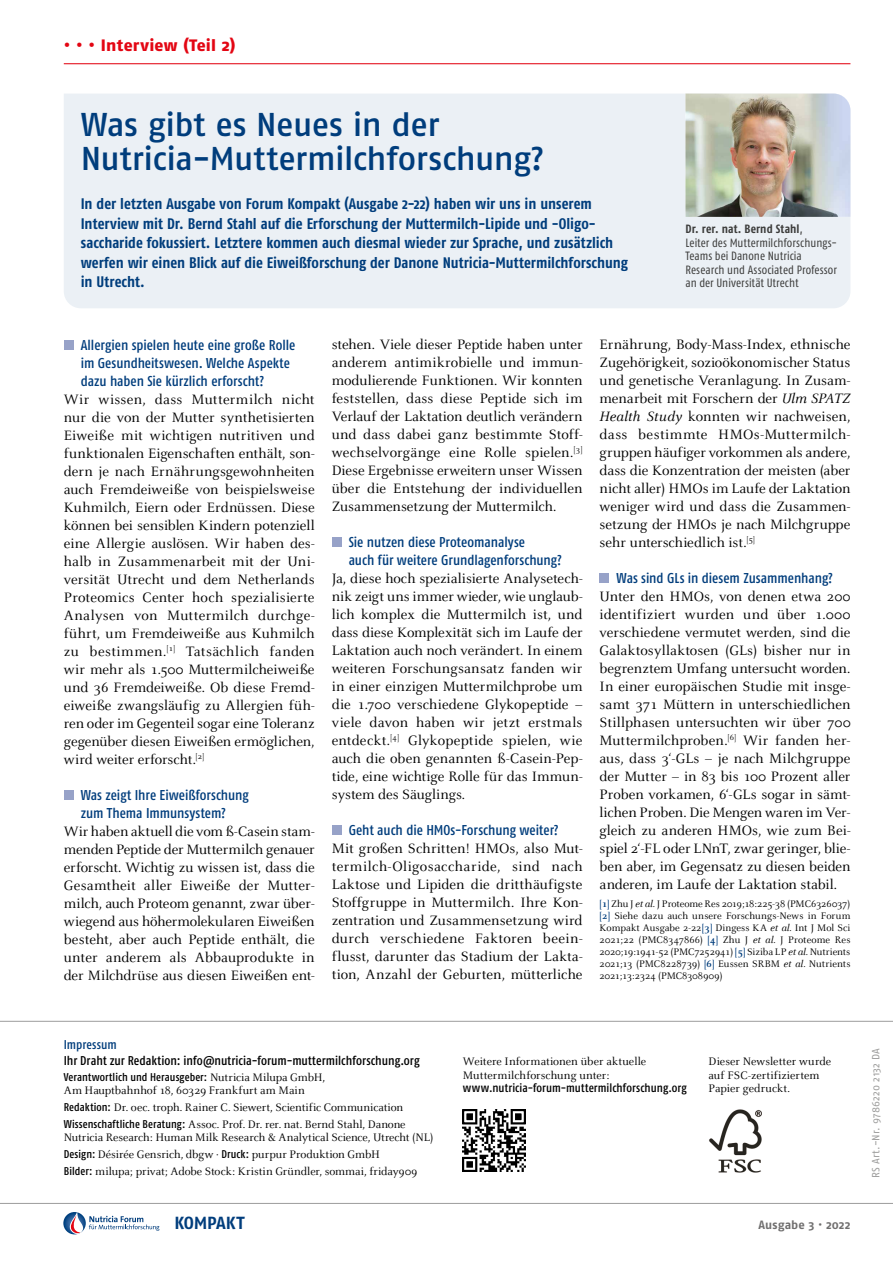
<style>
.page{position:relative;width:893px;height:1263px;background:#fff}
.page>*{position:absolute;margin:0;border:0;box-sizing:border-box;transform-origin:0 0}
.t1{font:33px/34.5px "Fago No Med";letter-spacing:-.015em;color:#003d7c}
.t2{font:700 17.55px "Fago No";letter-spacing:-.015em;color:#003d7c}
.t3{font:16.5px "Fago No Exb";letter-spacing:.015em;color:#e30613}
.t4{font:700 15.3px/19.5px "Fago Co";color:#003d7c}
.t5{font:15px/18px "Celeste";color:#000;text-align:justify}
.t6{font:14.25px/18px "Fago Co Med";letter-spacing:-.005em;color:#003d7c}
.t7{font:12.75px "Fago Co Med";letter-spacing:.005em;color:#000}
.t8{font:12.75px "Fago Co Med";color:#003d7c}
.t9{font:12px/17px "Celeste";color:#000}
.t10{font:12px/13.5px "Fago Co";letter-spacing:.01em;color:#3c3c3b}
.t11{font:12px "Fago Co Med";letter-spacing:.005em;color:#000}
.t12{font:700 12px "Fago No";letter-spacing:.005em;color:#706f6f}
.t13{font:11.25px "Fago Co Med";letter-spacing:.005em;color:#000}
.t14{font:10.5px/12px "Celeste";letter-spacing:.005em;color:#000;text-align:justify}
.t15{font:10.5px "Fago No";letter-spacing:.025em;color:#9d9d9c}
.s1{font-weight:700}
.s2{font-style:italic}
.s3{font-weight:700;color:#003d7c}
.s4{font-family:"Celeste";font-size:12px}
.s5{font-family:"Fago Co Med";font-size:11.25px}
</style>
<div class="page">
<svg style="left:63px;top:1212px;width:23px;height:22px"></svg>
<svg style="left:69px;top:1212px;width:14px;height:22px"></svg>
<svg style="left:89px;top:1216px;width:70px;height:15px"></svg>
<hr style="left:0;top:1203px;width:893px;height:1px;background:#000">
<hr style="left:0;top:1021px;width:893px;height:1px;background:#000">
<div style="left:64px;top:340px;width:10px;height:10px;background:#97a2c8"></div>
<div style="left:64px;top:790px;width:10px;height:10px;background:#97a2c8"></div>
<div style="left:332px;top:537px;width:9px;height:10px;background:#97a2c8"></div>
<div style="left:332px;top:825px;width:9px;height:10px;background:#97a2c8"></div>
<div style="left:600px;top:573px;width:9px;height:10px;background:#97a2c8"></div>
<img style="left:463px;top:1109px;width:63px;height:63px">
<img style="left:709px;top:1109px;width:53px;height:64px">
<hr style="left:64px;top:63px;width:786px;height:1px;background:#e30613">
<div style="left:64px;top:94px;width:786px;height:214px;background:#ebf0f5"></div>
<img style="left:685px;top:94px;width:165px;height:123px">
<p class="t3" style="left:64px;top:36px;width:173px">• • • Interview (Teil 2)</p>
<h1 class="t1" style="left:81px;top:107px;width:465px">Was gibt es Neues in der<br>Nutricia-Muttermilchforschung?</h1>
<p class="t4" style="left:81px;top:194px;width:549px">In der letzten Ausgabe von Forum Kompakt (Ausgabe 2-22) haben wir uns in unserem Interview mit Dr. Bernd Stahl auf die Erforschung der Muttermilch-Lipide und -Oligo&shy;saccharide fokussiert. Letztere kommen auch diesmal wieder zur Sprache, und zusätzlich werfen wir einen Blick auf die Eiweißforschung der Danone Nutricia-Muttermilchforschung in Utrecht.</p>
<p class="t10" style="left:685px;top:222px;width:153px"><span class="s1">Dr. rer. nat. Bernd Stahl</span>,<br>Leiter des Muttermilchforschungs-<br>Teams bei Danone Nutricia<br>Research und Associated Professor an der Universität Utrecht</p>
<p class="t6" style="left:81px;top:335px;width:216px">Allergien spielen heute eine große Rolle im Gesundheitswesen. Welche Aspekte dazu haben Sie kürzlich erforscht?</p>
<p class="t5" style="left:64px;top:390px;width:252px">Wir wissen, dass Muttermilch nicht nur die von der Mutter synthetisierten Eiweiße mit wichtigen nutritiven und funktionalen Eigenschaften enthält, son&shy;dern je nach Ernährungsgewohnheiten auch Fremdeiweiße von beispielsweise Kuhmilch, Eiern oder Erdnüssen. Diese können bei sensiblen Kindern potenziell eine Allergie auslösen. Wir haben des&shy;halb in Zusammenarbeit mit der Uni&shy;versität Utrecht und dem Netherlands Proteomics Center hoch spezialisierte Analysen von Muttermilch durchge&shy;führt, um Fremdeiweiße aus Kuhmilch zu bestimmen.<sup>[1]</sup> Tatsächlich fanden wir mehr als 1.500 Muttermilcheiweiße und 36 Fremdeiweiße. Ob diese Fremd&shy;eiweiße zwangsläufig zu Allergien füh&shy;ren oder im Gegenteil sogar eine Toleranz gegenüber diesen Eiweißen ermöglichen, wird weiter erforscht.<sup>[2]</sup></p>
<p class="t6" style="left:81px;top:785px;width:170px">Was zeigt Ihre Eiweißforschung zum Thema Immunsystem?</p>
<p class="t5" style="left:64px;top:822px;width:252px">Wir haben aktuell die vom ß-Casein stam&shy;menden Peptide der Muttermilch genauer erforscht. Wichtig zu wissen ist, dass die Gesamtheit aller Eiweiße der Mutter&shy;milch, auch Proteom genannt, zwar über&shy;wiegend aus höhermolekularen Eiweißen besteht, aber auch Peptide enthält, die unter anderem als Abbauprodukte in der Milchdrüse aus diesen Eiweißen ent-</p>
<p class="t5" style="left:332px;top:336px;width:252px">stehen. Viele dieser Peptide haben unter anderem antimikrobielle und immun&shy;modulierende Funktionen. Wir konnten feststellen, dass diese Peptide sich im Verlauf der Laktation deutlich verändern und dass dabei ganz bestimmte Stoff&shy;wechselvorgänge eine Rolle spielen.<sup>[3] </sup>Diese Ergebnisse erweitern unser Wissen über die Entstehung der individuellen Zusammensetzung der Muttermilch.</p>
<p class="t6" style="left:349px;top:533px;width:215px">Sie nutzen diese Proteomanalyse<br>auch für weitere Grundlagenforschung?</p>
<p class="t5" style="left:332px;top:570px;width:252px">Ja, diese hoch spezialisierte Analysetech&shy;nik zeigt uns immer wieder, wie unglaub&shy;lich komplex die Muttermilch ist, und dass diese Komplexität sich im Laufe der Laktation auch noch verändert. In einem weiteren Forschungsansatz fanden wir in einer einzigen Muttermilchprobe um die 1.700 verschiedene Glykopeptide – viele davon haben wir jetzt erstmals entdeckt.<sup>[4]</sup> Glykopeptide spielen, wie auch die oben genannten ß-Casein-Pep&shy;tide, eine wichtige Rolle für das Immun&shy;system des Säuglings.</p>
<p class="t6" style="left:349px;top:821px;width:211px">Geht auch die HMOs-Forschung weiter?</p>
<p class="t5" style="left:332px;top:840px;width:252px">Mit großen Schritten! HMOs, also Mut&shy;termilch-Oligosaccharide, sind nach Laktose und Lipiden die dritthäufigste Stoffgruppe in Muttermilch. Ihre Kon&shy;zentration und Zusammensetzung wird durch verschiedene Faktoren beein&shy;flusst, darunter das Stadium der Lakta&shy;tion, Anzahl der Geburten, mütterliche</p>
<p class="t5" style="left:600px;top:336px;width:252px">Ernährung, Body-Mass-Index, ethnische Zugehörigkeit, sozioökonomischer Status und genetische Veranlagung. In Zusam&shy;menarbeit mit Forschern der <span class="s2">Ulm SPATZ Health Study</span> konnten wir nachweisen, dass bestimmte HMOs-Muttermilch&shy;gruppen häufiger vorkommen als andere, dass die Konzentration der meisten (aber nicht aller) HMOs im Laufe der Laktation weniger wird und dass die Zusammen&shy;setzung der HMOs je nach Milchgruppe sehr unterschiedlich ist.<sup>[5]</sup></p>
<p class="t6" style="left:617px;top:569px;width:218px">Was sind GLs in diesem Zusammenhang?</p>
<p class="t5" style="left:600px;top:588px;width:252px">Unter den HMOs, von denen etwa 200 identifiziert wurden und über 1.000 verschiedene vermutet werden, sind die Galaktosyllaktosen (GLs) bisher nur in begrenztem Umfang untersucht worden.<br>In einer europäischen Studie mit insge&shy;samt 371 Müttern in unterschiedlichen Stillphasen untersuchten wir über 700<br>Muttermilchproben.<sup>[6]</sup> Wir fanden her&shy;aus, dass 3‘-GLs – je nach Milchgruppe der Mutter – in 83 bis 100 Prozent aller Proben vorkamen, 6‘-GLs sogar in sämt&shy;lichen Proben. Die Mengen waren im Ver&shy;gleich zu anderen HMOs, wie zum Bei&shy;spiel 2‘-FL oder LNnT, zwar geringer, blie&shy;ben aber, im Gegensatz zu diesen beiden anderen, im Laufe der Laktation stabil.</p>
<p class="t14" style="left:600px;top:898px;width:252px"><span class="s3">[1]</span> Zhu J <span class="s2">et al.</span> J Proteome Res 2019;18:225-38 (PMC6326037) <span class="s3">[2]</span> Siehe dazu auch unsere Forschungs-News in Forum Kompakt Ausgabe 2-22<span class="s3">[3]</span> Dingess KA <span class="s2">et al.</span> Int J Mol Sci 2021;22 (PMC8347866) <span class="s3">[4]</span> Zhu J <span class="s2">et al.</span> J Proteome Res 2020;19:1941-52 (PMC7252941) <span class="s3">[5]</span> Siziba LP <span class="s2">et al.</span> Nutrients 2021;13 (PMC8228739) <span class="s3">[6]</span> Eussen SRBM <span class="s2">et al.</span> Nutrients 2021;13:2324 (PMC8308909)</p>
<p class="t8" style="left:64px;top:1037px;width:54px">Impressum</p>
<p class="t7" style="left:64px;top:1053px;width:358px">Ihr Draht zur Redaktion: info@nutricia-forum-muttermilchforschung.org</p>
<p class="t13" style="left:64px;top:1070px;width:263px">Verantwortlich und Herausgeber: <span class="s4">Nutricia Milupa GmbH,</span></p>
<p class="t9" style="left:64px;top:1082px;width:343px">Am Hauptbahnhof 18, 60329 Frankfurt am Main<br><span class="s5">Redaktion:</span> Dr. oec. troph. Rainer C. Siewert, Scientific Communication<br><span class="s5">Wissenschaftliche Beratung:</span> Assoc. Prof. Dr. rer. nat. Bernd Stahl, Danone</p>
<p class="t9" style="left:64px;top:1129px;width:371px">Nutricia Research: Human Milk Research &amp; Analytical Science, Utrecht (NL)<br><span class="s5">Design:</span> Désirée Gensrich, dbgw · <span class="s5">Druck:</span> purpur Produktion GmbH<br><span class="s5">Bilder:</span> milupa; privat; Adobe Stock: Kristin Gründler, sommai, friday909</p>
<p class="t9" style="left:463px;top:1055px;width:185px;line-height:13.5px">Weitere Informationen über aktuelle<br>Muttermilchforschung unter:</p>
<p class="t11" style="left:463px;top:1081px;width:225px">www.nutricia-forum-muttermilchforschung.org</p>
<p class="t9" style="left:709px;top:1055px;width:124px;line-height:13.5px">Dieser Newsletter wurde auf FSC-zertifiziertem<br>Papier gedruckt.</p>
<p class="t15" style="left:870px;top:1178px;width:131px;rotate:-90deg">RS Art.-Nr. 9786220 2132 DA</p>
<p class="t2" style="left:174px;top:1212px;width:72px">KOMPAKT</p>
<p class="t12" style="left:759px;top:1218px;width:93px">Ausgabe 3 · 2022</p>
</div>
